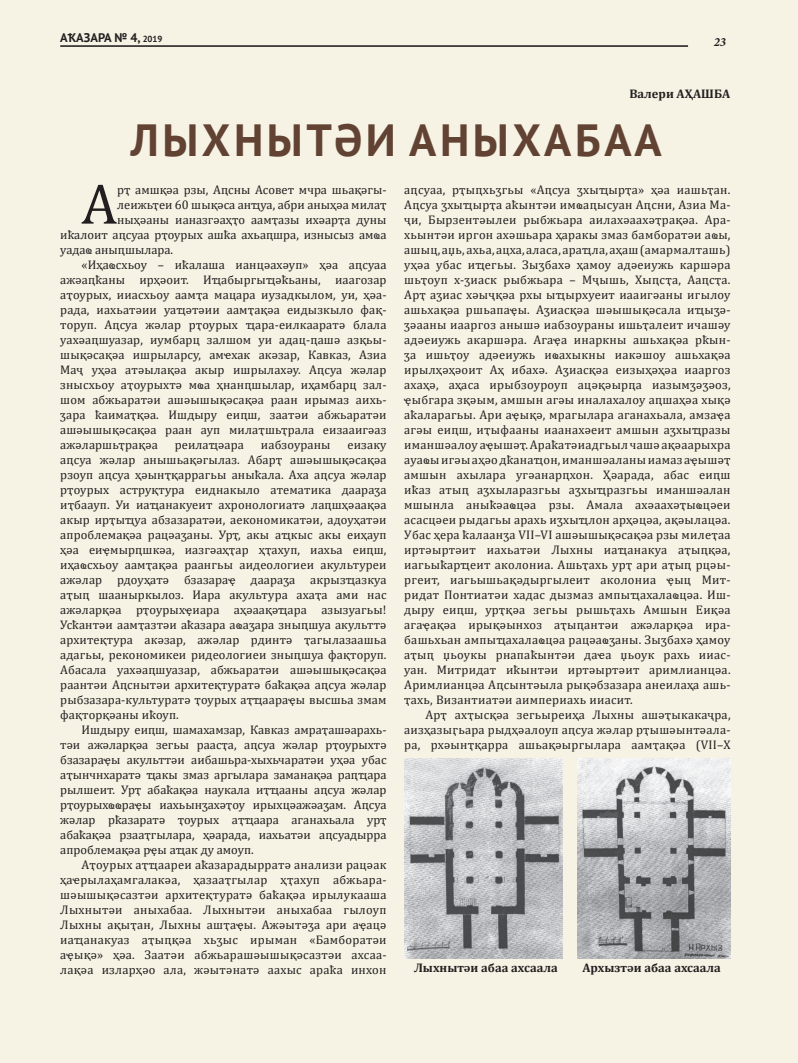
<style>
.page{position:relative;width:798px;height:1063px;background:#fff}
.page>*{position:absolute;margin:0;border:0;box-sizing:border-box;transform-origin:0 0}
.t1{font:57.5px "Cambria";color:#231f20}
.t2{font:700 45px "PT Sans";letter-spacing:.08em;color:#624333}
.t3{font:12.5px/15px "Cambria";letter-spacing:.01em;color:#231f20;text-align:justify}
.t4{font:700 12.5px "Cambria";color:#231f20}
.t5{font:700 12.5px "PT Sans";color:#231f20}
.t6{font:italic 700 12.5px "Minion Pro";color:#231f20}
.s1{font-size:8.75px}
</style>
<div class="page">
<div style="left:0;top:0;width:797px;height:1063px;background:#f6f3e5"></div>
<img style="left:577px;top:758px;width:152px;height:201px">
<img style="left:404px;top:758px;width:158px;height:200px">
<hr style="left:60px;top:46px;width:627px;height:1px;background:#231f20">
<p class="t5" style="left:60px;top:29px;width:104px">АҞАЗАРА № 4, <span class="s1">2019</span></p>
<p class="t6" style="left:713px;top:33px;width:14px">23</p>
<p class="t4" style="left:629px;top:85px;width:74px">Валери Аҳашба</p>
<h2 class="t2" style="left:131px;top:110px;width:136px">Лыхныт</h2>
<h2 class="t2" style="left:334px;top:110px;width:109px">әи аны</h2>
<h2 class="t2" style="left:512px;top:110px;width:63px">хабаа</h2>
<h1 class="t1" style="left:81px;top:170px;width:37px">А</h1>
<p class="t3" style="left:117px;top:182px;width:269px">рҭ амшқәа рзы, Аԥсны Асовет мчра шьақәгы-</p>
<p class="t3" style="left:117px;top:197px;width:271px">леижьҭеи 60 шықәса анҵуа, абри аныҳәа милаҭ</p>
<p class="t3" style="left:117px;top:212px;width:271px">ныҳәаны ианазгәаҳҭо аамҭазы ихәарҭа дуны</p>
<p class="t3" style="left:60px;top:227px;width:327px">иҟалоит аԥсуаа рҭоурых ашҟа ахьаԥшра, изнысыз амҩа</p>
<p class="t3" style="left:60px;top:242px;width:114px">уадаҩ аныԥшылара.</p>
<p class="t3" style="left:81px;top:257px;width:306px">«Иҳаҩсхьоу – иҟалаша ианцәахәуп» ҳәа аԥсуаа</p>
<p class="t3" style="left:60px;top:272px;width:327px">ажәаԥҟаны ирҳәоит. Иҵабыргыҵәҟьаны, иаагозар</p>
<p class="t3" style="left:60px;top:287px;width:326px">аҭоурых, ииасхьоу аамҭа мацара иузадкылом, уи, ҳәа-</p>
<p class="t3" style="left:60px;top:302px;width:326px">рада, иахьатәии уаҵәтәии аамҭақәа еидызкыло фақ-</p>
<p class="t3" style="left:60px;top:317px;width:327px">торуп. Аԥсуа жәлар рҭоурых ҵара-еилкааратә блала</p>
<p class="t3" style="left:60px;top:332px;width:326px">уахәаԥшуазар, иумбарц залшом уи адац-ԥашә азқьы-</p>
<p class="t3" style="left:60px;top:347px;width:327px">шықәсақәа ишрыларсу, амҽхак акәзар, Кавказ, Азиа</p>
<p class="t3" style="left:60px;top:362px;width:327px">Маҷ уҳәа атәылақәа акыр ишрылахәу. Аԥсуа жәлар</p>
<p class="t3" style="left:60px;top:377px;width:326px">знысхьоу аҭоурыхтә мҩа ҳнанԥшылар, иҳамбарц зал-</p>
<p class="t3" style="left:60px;top:392px;width:326px">шом абжьаратәи ашәышықәсақәа раан ирымаз аихь-</p>
<p class="t3" style="left:60px;top:407px;width:327px">ӡара ҟаимаҭқәа. Ишдыру еиԥш, заатәи абжьаратәи</p>
<p class="t3" style="left:60px;top:422px;width:327px">ашәышықәсақәа раан ауп милаҭшьҭрала еизааигәаз</p>
<p class="t3" style="left:60px;top:437px;width:99px">ажәларшьҭрақәа</p>
<p class="t3" style="left:175px;top:437px;width:71px">реилаҵәара</p>
<p class="t3" style="left:261px;top:437px;width:71px">иабзоураны</p>
<p class="t3" style="left:60px;top:437px;width:327px;text-indent:287px">еизаку аԥсуа жәлар анышьақәгылаз. Абарҭ ашәышықәсақәа рзоуп аԥсуа ҳәынҭқаррагьы аныҟала. Аха аԥсуа жәлар рҭоурых аструқтура еиднакыло атематика даараӡа иҭбаауп. Уи иаҵанакуеит ахронологиатә лаԥшҳәаақәа акыр ирҭыҵуа абзазаратәи, аекономикатәи, адоуҳатәи апроблемақәа рацәаӡаны. Урҭ, акы аҵкыс акы еиҳауп ҳәа еиҿмырԥшкәа, иазгәаҳҭар ҳҭахуп, иахьа еиԥш, иҳаҩсхьоу аамҭақәа раангьы аидеологиеи акультуреи ажәлар рдоуҳатә бзазараҿ даараӡа акрызҵазкуа аҭыԥ шааныркылоз. Иара акультура ахаҭа ами нас ажәларқәа рҭоурыхҿиара аҳәаақәҵара азызуагьы!<br>Усҟантәи аамҭазтәи аҟазара аҩаӡара зныԥшуа акульттә архитеқтура акәзар, ажәлар рдинтә ҭагылазаашьа адагьы, рекономикеи ридеологиеи зныԥшуа фақторуп.<br>Абасала уахәаԥшуазар, абжьаратәи ашәышықәсақәа раантәи Аԥснытәи архитеқтуратә баҟақәа аԥсуа жәлар рыбзазара-культуратә ҭоурых аҭҵаараҿы высшьа змам фақторқәаны иҟоуп.</p>
<p class="t3" style="left:60px;top:722px;width:327px;text-indent:21px">Ишдыру еиԥш, шамахамзар, Кавказ амраҭашәарахь&shy;тәи ажәларқәа зегьы раасҭа, аԥсуа жәлар рҭоурыхтә бзазараҿы акульттәи аибашьра-хыхьчаратәи уҳәа убас аҭынчнхаратә ҵакы змаз аргылара заманақәа раԥҵара рылшеит. Урҭ абаҟақәа наукала иҭҵааны аԥсуа жәлар рҭоурыхҩҩраҿы иахьынӡахәҭоу ирыхцәажәаӡам. Аԥсуа жәлар рҟазаратә ҭоурых аҭҵаара аганахьала урҭ абаҟақәа рзааҭгылара, ҳәарада, иахьатәи аԥсуадырра апроблемақәа рҿы аҵак ду амоуп.</p>
<p class="t3" style="left:60px;top:857px;width:327px;text-indent:21px">Аҭоурых аҭҵаареи аҟазарадырратә анализи рацәак ҳаҽрылаҳамгалакәа, ҳазааҭгылар ҳҭахуп абжьара&shy;шәышықәсазтәи архитеқтуратә баҟақәа ирылукааша Лыхнытәи аныхабаа. Лыхнытәи аныхабаа гылоуп Лыхны ақыҭан, Лыхны ашҭаҿы. Ажәытәӡа ари аҿацә иаҵанакуаз аҭыԥқәа хьӡыс ирыман «Бамборатәи аҿықә» ҳәа. Заатәи абжьарашәышықәсазтәи ахсаа&shy;лақәа изларҳәо ала, жәытәнатә аахыс араҟа инхон</p>
<p class="t3" style="left:404px;top:182px;width:328px">аԥсуаа, рҭыԥхьӡгьы «Аԥсуа ӡхыҵырҭа» ҳәа иашьҭан.<br>Аԥсуа ӡхыҵырҭа аҟынтәи имҩаԥысуан Аԥсни, Азиа Ма&shy;ҷи, Бырзентәылеи рыбжьара аилахәаахәҭрақәа. Ара&shy;хьынтәи иргон ахәшьара ҳаракы змаз бамборатәи аҩы, ашыц, аџь, ахьа, ацха, аласа, араҵла, аҳаш (амармалташь) уҳәа убас иҵегьы. Зыӡбахә ҳамоу адәеиужь каршәра шьҭоуп х-ӡиаск рыбжьара – Мҷышь, Хыԥсҭа, Ааԥсҭа.<br>Арҭ аӡиас хәыҷқәа рхы ыҵырхуеит иааигәаны игылоу ашьхақәа ршьапаҿы. Аӡиасқәа шәышықәсала иҵыӡә&shy;ӡәааны иааргоз анышә иабзоураны ишьҭалеит ичашәу адәеиужь акаршәра. Агаҿа инаркны ашьхақәа рҟын&shy;ӡа ишьҭоу адәеиужь иҩахыкны иакәшоу ашьхақәа ирылҳәҳәоит Аҳ ибахә. Аӡиасқәа еизыҳәҳәа иааргоз ахаҳә, аҳаса ирыбзоуроуп ацәқәырԥа иазымӡәӡәоз, ҿыбгара зқәым, амшын агәы иналахалоу аԥшаҳәа хықә аҟаларагьы. Ари аҿықә, мрагылара аганахьала, амзаҿа агәы еиԥш, иҭыфааны иаанахәеит амшын аӡхыҵразы иманшәалоу аҿышәҭ. Араҟатәиадгьыл чашә ақәаарыхра ауаҩы игәы аҳәо дҟанаҵон, иманшәаланы иамаз аҿышәҭ амшын ахылара угәанарԥхон. Ҳәарада, абас еиԥш иҟаз атыԥ аӡхыларазгьы аӡхыҵразгьы иманшәалан мшынла аныҟәаҩцәа рзы. Амала ахәаахәҭыҩцәеи асасцәеи рыдагьы арахь иӡхыҵлон арҳәцәа, ақәылацәа.<br>Убас ҳера ҟалаанӡа VII–VI ашәышықәсақәа рзы милеҭаа иртәыртәит иахьатәи Лыхны иаҵанакуа аҭыԥқәа, иагьыҟарҵеит аколониа. Ашьҭахь урҭ ари аҭыԥ рцәы&shy;ргеит, иагьышьақәдыргылеит аколониа ҿыц Мит&shy;ридат Понтиатәи хадас дызмаз ампыҵахалаҩцәа. Иш&shy;дыру еиԥш, урҭқәа зегьы рышьҭахь Амшын Еиқәа агаҿақәа ирықәынхоз аҭыԥантәи ажәларқәа ира&shy;башьхьан ампыҵахалаҩцәа рацәаҩӡаны. Зыӡбахә ҳамоу аҭыԥ џьоукы рнапаҟынтәи даҽа џьоук рахь ииас&shy;уан. Митридат иҟынтәи иртәыртәит аримлианцәа.<br>Аримлианцәа Аԥсынтәыла рықәбзазара анеилаҳа ашь&shy;ҭахь, Византиатәи аимпериахь ииасит.</p>
<p class="t3" style="left:404px;top:707px;width:327px;text-indent:21px">Арҭ ахҭысқәа зегьыреиҳа Лыхны ашәҭыкакаҷра, аизҳазыӷьара рыдҳәалоуп аԥсуа жәлар рҭышәынтәала&shy;ра, рхәынҭқарра ашьақәыргылара аамҭақәа (VII–X</p>
<p class="t4" style="left:414px;top:959px;width:145px">Лыхнытәи абаа ахсаала</p>
<p class="t4" style="left:582px;top:959px;width:140px">Архызтәи абаа ахсаала</p>
</div>
